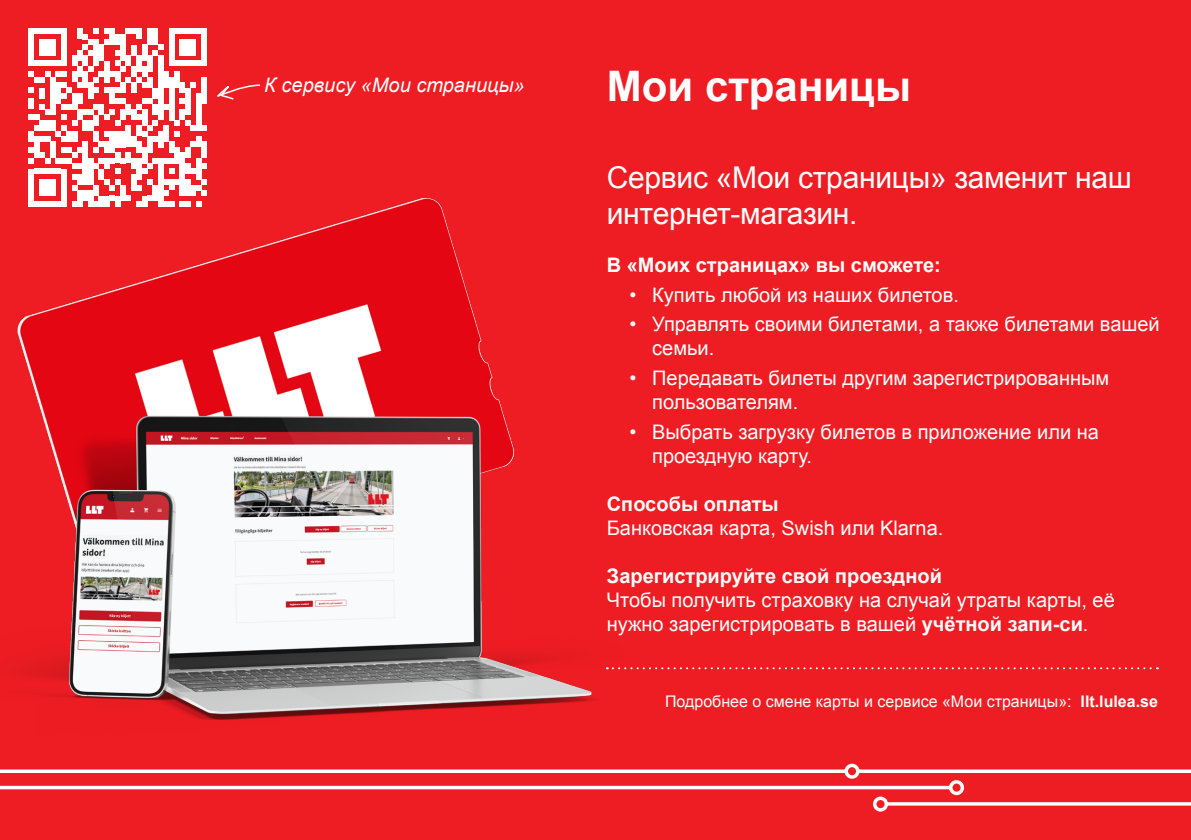
<style>
.page{position:relative;width:1191px;height:840px;background:#fff}
.page>*{position:absolute;margin:0;border:0;box-sizing:border-box;transform-origin:0 0}
.t1{font:700 42px "Arial";color:#fff}
.INTRO_p2{font:30px/36px "Arial";letter-spacing:-.01em;color:#fff}
.BODY{font:20px/24px "Arial";color:#fff}
.t2{font:700 20px "Arial";color:#fff}
.SCRIPT{font:italic 20px "Arial";color:#fff}
.BODY_small{font:16px "Arial";color:#fff}
.s1{font-weight:700}
</style>
<div class="page">
<div style="left:0;top:0;width:1191px;height:839px;background:#ee1d23"></div>
<img style="left:17px;top:61px;width:634px;height:659px">
<svg style="left:0;top:763px;width:1191px;height:48px"></svg>
<svg style="left:607px;top:667px;width:551px;height:2px"></svg>
<svg style="left:216px;top:81px;width:45px;height:30px"></svg>
<div style="left:29px;top:28px;width:5px;height:17px;background:#fff"></div>
<div style="left:29px;top:45px;width:5px;height:21px;background:#fff"></div>
<div style="left:39px;top:45px;width:6px;height:10px;background:#fff"></div>
<div style="left:45px;top:45px;width:5px;height:10px;background:#fff"></div>
<div style="left:50px;top:45px;width:6px;height:10px;background:#fff"></div>
<svg style="left:34px;top:28px;width:27px;height:17px"></svg>
<div style="left:61px;top:28px;width:5px;height:17px;background:#fff"></div>
<div style="left:61px;top:45px;width:5px;height:21px;background:#fff"></div>
<div style="left:72px;top:55px;width:5px;height:11px;background:#fff"></div>
<div style="left:77px;top:28px;width:6px;height:11px;background:#fff"></div>
<div style="left:77px;top:50px;width:6px;height:11px;background:#fff"></div>
<div style="left:83px;top:55px;width:5px;height:11px;background:#fff"></div>
<div style="left:93px;top:45px;width:6px;height:21px;background:#fff"></div>
<div style="left:99px;top:45px;width:5px;height:16px;background:#fff"></div>
<svg style="left:83px;top:28px;width:37px;height:27px"></svg>
<div style="left:120px;top:34px;width:6px;height:11px;background:#fff"></div>
<div style="left:120px;top:45px;width:6px;height:16px;background:#fff"></div>
<div style="left:126px;top:55px;width:5px;height:11px;background:#fff"></div>
<svg style="left:29px;top:61px;width:102px;height:145px"></svg>
<svg style="left:126px;top:28px;width:11px;height:6px"></svg>
<div style="left:131px;top:45px;width:6px;height:10px;background:#fff"></div>
<div style="left:131px;top:66px;width:6px;height:11px;background:#fff"></div>
<div style="left:131px;top:82px;width:6px;height:11px;background:#fff"></div>
<div style="left:131px;top:109px;width:6px;height:11px;background:#fff"></div>
<div style="left:131px;top:136px;width:6px;height:11px;background:#fff"></div>
<div style="left:131px;top:158px;width:6px;height:11px;background:#fff"></div>
<div style="left:131px;top:174px;width:6px;height:16px;background:#fff"></div>
<div style="left:137px;top:28px;width:5px;height:11px;background:#fff"></div>
<div style="left:137px;top:55px;width:5px;height:17px;background:#fff"></div>
<div style="left:142px;top:45px;width:5px;height:16px;background:#fff"></div>
<div style="left:142px;top:66px;width:5px;height:11px;background:#fff"></div>
<svg style="left:137px;top:77px;width:10px;height:11px"></svg>
<div style="left:142px;top:109px;width:5px;height:16px;background:#fff"></div>
<div style="left:142px;top:147px;width:5px;height:16px;background:#fff"></div>
<div style="left:147px;top:28px;width:6px;height:17px;background:#fff"></div>
<div style="left:147px;top:55px;width:6px;height:17px;background:#fff"></div>
<div style="left:147px;top:77px;width:6px;height:11px;background:#fff"></div>
<svg style="left:137px;top:98px;width:16px;height:11px"></svg>
<div style="left:153px;top:28px;width:5px;height:17px;background:#fff"></div>
<div style="left:153px;top:88px;width:5px;height:10px;background:#fff"></div>
<div style="left:153px;top:104px;width:5px;height:11px;background:#fff"></div>
<svg style="left:137px;top:115px;width:21px;height:37px"></svg>
<svg style="left:153px;top:45px;width:10px;height:10px"></svg>
<div style="left:158px;top:55px;width:5px;height:65px;background:#fff"></div>
<div style="left:158px;top:131px;width:5px;height:16px;background:#fff"></div>
<div style="left:163px;top:72px;width:6px;height:16px;background:#fff"></div>
<svg style="left:163px;top:104px;width:6px;height:5px"></svg>
<div style="left:163px;top:125px;width:6px;height:17px;background:#fff"></div>
<div style="left:169px;top:28px;width:5px;height:17px;background:#fff"></div>
<div style="left:169px;top:45px;width:5px;height:21px;background:#fff"></div>
<div style="left:169px;top:77px;width:5px;height:43px;background:#fff"></div>
<svg style="left:169px;top:142px;width:5px;height:10px"></svg>
<div style="left:174px;top:72px;width:6px;height:16px;background:#fff"></div>
<div style="left:174px;top:147px;width:6px;height:16px;background:#fff"></div>
<div style="left:180px;top:45px;width:5px;height:10px;background:#fff"></div>
<div style="left:180px;top:82px;width:5px;height:11px;background:#fff"></div>
<svg style="left:180px;top:98px;width:5px;height:6px"></svg>
<div style="left:180px;top:109px;width:5px;height:11px;background:#fff"></div>
<div style="left:180px;top:152px;width:5px;height:17px;background:#fff"></div>
<div style="left:185px;top:45px;width:5px;height:10px;background:#fff"></div>
<div style="left:185px;top:88px;width:5px;height:27px;background:#fff"></div>
<div style="left:185px;top:147px;width:5px;height:11px;background:#fff"></div>
<div style="left:190px;top:45px;width:6px;height:10px;background:#fff"></div>
<svg style="left:190px;top:82px;width:6px;height:6px"></svg>
<svg style="left:174px;top:28px;width:27px;height:17px"></svg>
<svg style="left:174px;top:61px;width:27px;height:5px"></svg>
<div style="left:196px;top:93px;width:5px;height:38px;background:#fff"></div>
<div style="left:196px;top:136px;width:5px;height:11px;background:#fff"></div>
<div style="left:201px;top:28px;width:6px;height:17px;background:#fff"></div>
<div style="left:201px;top:45px;width:6px;height:21px;background:#fff"></div>
<div style="left:201px;top:77px;width:6px;height:27px;background:#fff"></div>
<svg style="left:174px;top:120px;width:33px;height:16px"></svg>
<svg style="left:190px;top:142px;width:17px;height:5px"></svg>
<div style="left:201px;top:147px;width:6px;height:11px;background:#fff"></div>
<svg style="left:137px;top:158px;width:70px;height:48px"></svg>
<p class="SCRIPT" style="left:264px;top:72px;width:262px">К сервису «Мои страницы»</p>
<h1 class="t1" style="left:607px;top:59px;width:305px">Мои страницы</h1>
<p class="INTRO_p2" style="left:607px;top:159px;width:526px">Сервис «Мои страницы» заменит наш интернет-магазин.</p>
<h3 class="t2" style="left:607px;top:251px;width:335px">В «Моих страницах» вы сможете:</h3>
<p class="BODY" style="left:629px;top:282px;width:331px">• Купить любой из наших билетов.</p>
<p class="BODY" style="left:652px;top:312px;width:509px;text-indent:-23px">• Управлять своими билетами, а также билетами вашей семьи.</p>
<p class="BODY" style="left:652px;top:366px;width:458px;text-indent:-23px">• Передавать билеты другим зарегистрированным пользователям.</p>
<p class="BODY" style="left:652px;top:419px;width:448px;text-indent:-23px">• Выбрать загрузку билетов в приложение или на проездную карту.</p>
<h3 class="t2" style="left:607px;top:490px;width:173px">Способы оплаты</h3>
<p class="BODY" style="left:607px;top:515px;width:338px">Банковская карта, Swish или Klarna.</p>
<h3 class="t2" style="left:607px;top:562px;width:337px">Зарегистрируйте свой проездной</h3>
<p class="BODY" style="left:607px;top:587px;width:509px">Чтобы получить страховку на случай утраты карты, её нужно зарегистрировать в вашей <span class="s1">учётной запи-си</span>.</p>
<p class="BODY_small" style="left:665px;top:690px;width:494px">Подробнее о смене карты и сервисе «Мои страницы»: <span class="s1">llt.lulea.se</span></p>
</div>
